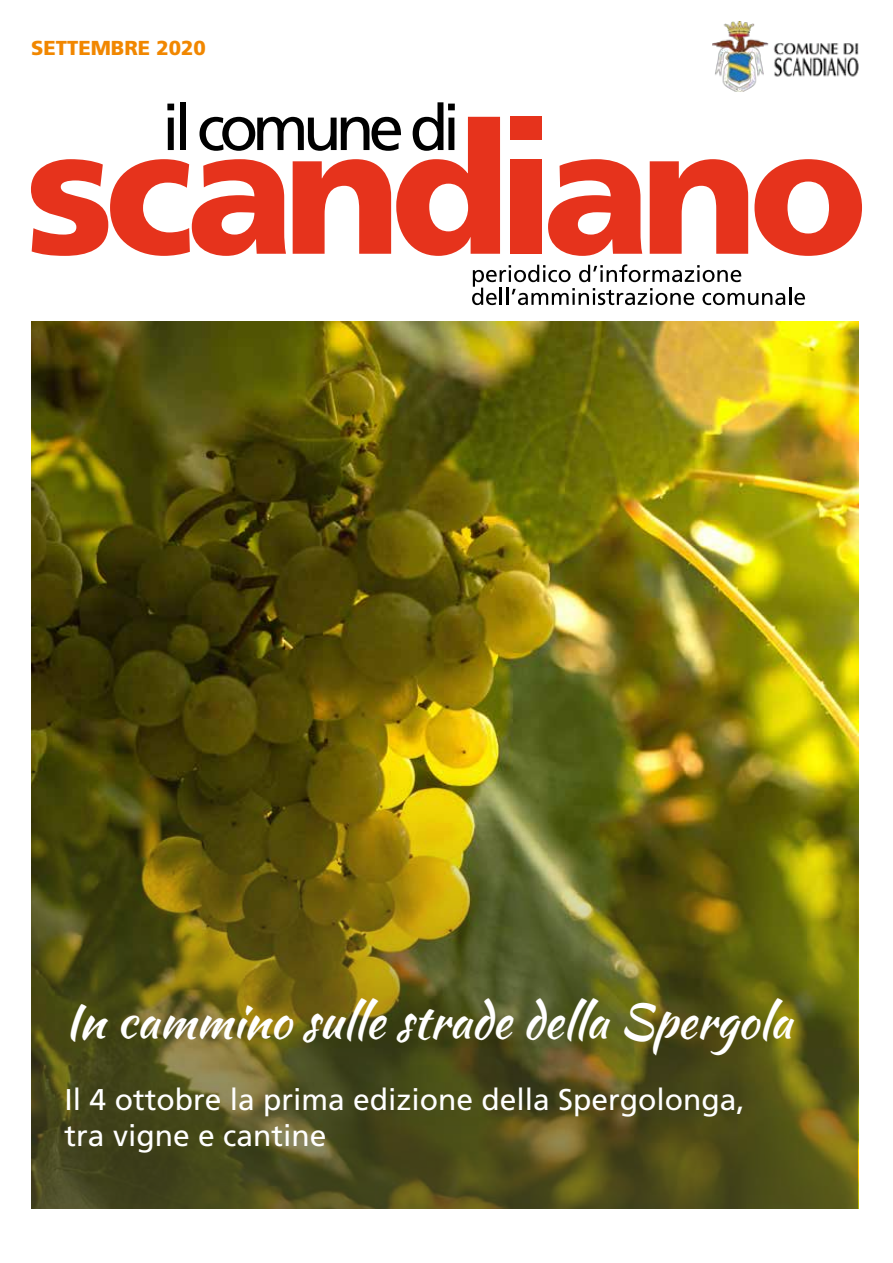
<style>
.page{position:relative;width:893px;height:1263px;background:#fff}
.page>*{position:absolute;margin:0;border:0;box-sizing:border-box;transform-origin:0 0}
.t1{font:48px "Kaushan Script";color:#fff}
.t2{font:30px/36px "Frutiger";color:#fff}
.t3{font:900 20.25px "Frutiger";color:#f18700}
</style>
<div class="page">
<svg style="left:472px;top:264px;width:333px;height:41px"></svg>
<svg style="left:31px;top:102px;width:469px;height:154px"></svg>
<div style="left:510px;top:117px;width:32px;height:23px;background:#e6331c"></div>
<div style="left:510px;top:159px;width:32px;height:95px;background:#e6331c"></div>
<svg style="left:548px;top:159px;width:94px;height:97px"></svg>
<svg style="left:650px;top:159px;width:98px;height:95px"></svg>
<svg style="left:754px;top:159px;width:108px;height:97px"></svg>
<div style="left:429px;top:184px;width:39px;height:47px;background:#fff;border-radius:50%"></div>
<img style="left:31px;top:322px;width:827px;height:360px">
<img style="left:31px;top:682px;width:827px;height:527px">
<img style="left:712px;top:22px;width:147px;height:69px">
<p class="t3" style="left:31px;top:35px;width:176px">SETTEMBRE 2020</p>
<h1 class="t1" style="left:65px;top:986px;width:729px">In cammino sulle strade della Spergola</h1>
<p class="t2" style="left:65px;top:1081px;width:682px">Il 4 ottobre la prima edizione della Spergolonga, tra vigne e cantine</p>
</div>
